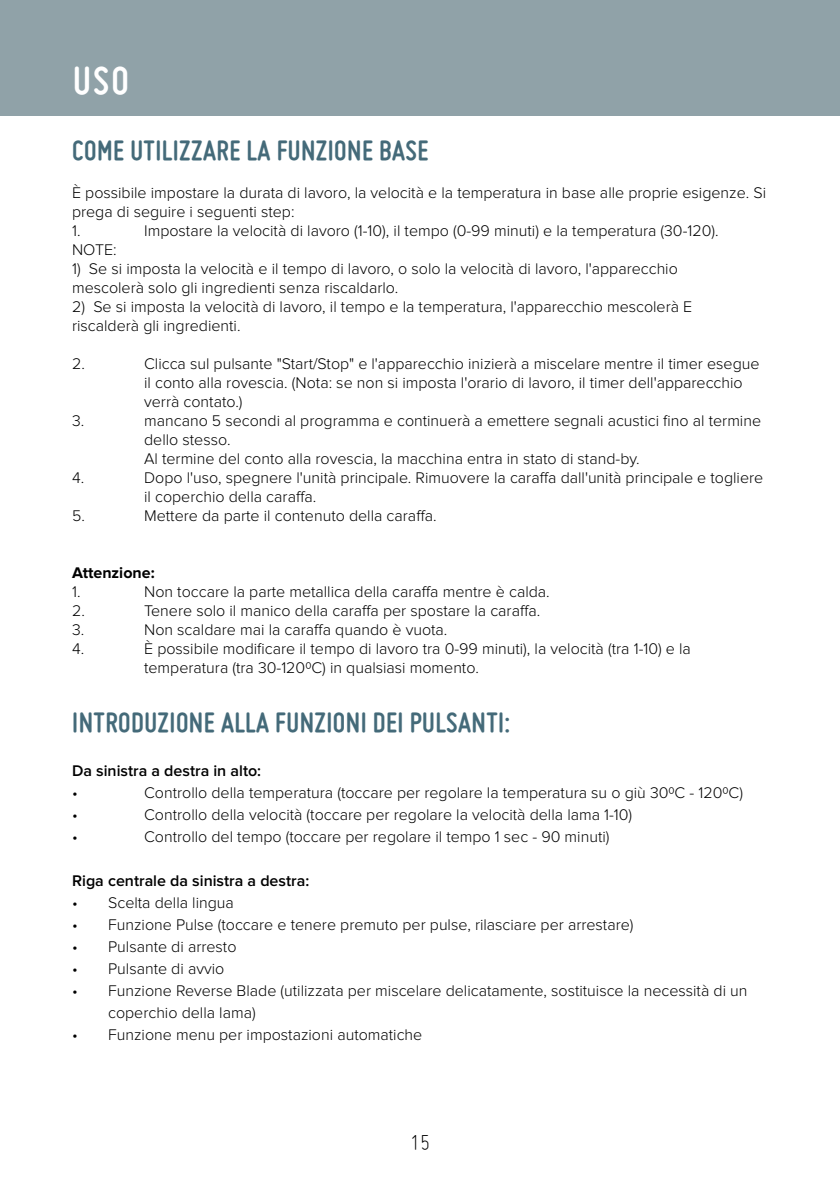
<style>
.page{position:relative;width:840px;height:1191px;background:#fff}
.page>*{position:absolute;margin:0;border:0;box-sizing:border-box;transform-origin:0 0}
.t1{font:700 42px "Miso";color:#fff}
.t2{font:700 30px "Miso";letter-spacing:.015em;color:#446a79}
.t3{font:300 24px "Miso";color:#000}
.t4{font:300 16px/19px "Proxima Nova";color:#000}
.t5{font:600 16px "Proxima Nova";color:#000}
.t6{font:700 16px "Proxima Nova";color:#000}
</style>
<div class="page">
<div style="left:0;top:0;width:839px;height:116px;background:#90a2a8"></div>
<h1 class="t1" style="left:73px;top:57px;width:57px">USO</h1>
<h2 class="t2" style="left:72px;top:133px;width:357px">COME UTILIZZARE LA FUNZIONE BASE</h2>
<p class="t4" style="left:72px;top:184px;width:695px">È possibile impostare la durata di lavoro, la velocità e la temperatura in base alle proprie esigenze. Si prega di seguire i seguenti step:<br>1.</p>
<p class="t4" style="left:144px;top:222px;width:575px">Impostare la velocità di lavoro (1-10), il tempo (0-99 minuti) e la temperatura (30-120).</p>
<p class="t4" style="left:72px;top:241px;width:46px">NOTE:</p>
<p class="t4" style="left:72px;top:260px;width:607px">1) Se si imposta la velocità e il tempo di lavoro, o solo la velocità di lavoro, l'apparecchio mescolerà solo gli ingredienti senza riscaldarlo.</p>
<p class="t4" style="left:72px;top:297px;width:621px">2) Se si imposta la velocità di lavoro, il tempo e la temperatura, l'apparecchio mescolerà E riscalderà gli ingredienti.</p>
<p class="t4" style="left:72px;top:354px;width:14px">2.</p>
<p class="t4" style="left:144px;top:354px;width:616px">Clicca sul pulsante "Start/Stop" e l'apparecchio inizierà a miscelare mentre il timer esegue il conto alla rovescia. (Nota: se non si imposta l'orario di lavoro, il timer dell'apparecchio verrà contato.)</p>
<p class="t4" style="left:72px;top:411px;width:14px">3.</p>
<p class="t4" style="left:144px;top:411px;width:618px">mancano 5 secondi al programma e continuerà a emettere segnali acustici fino al termine dello stesso.<br>Al termine del conto alla rovescia, la macchina entra in stato di stand-by.</p>
<p class="t4" style="left:72px;top:468px;width:14px">4.</p>
<p class="t4" style="left:144px;top:468px;width:620px">Dopo l'uso, spegnere l'unità principale. Rimuovere la caraffa dall'unità principale e togliere il coperchio della caraffa.</p>
<p class="t4" style="left:72px;top:506px;width:14px">5.</p>
<p class="t4" style="left:144px;top:506px;width:294px">Mettere da parte il contenuto della caraffa.</p>
<p class="t6" style="left:72px;top:563px;width:84px">Attenzione:</p>
<p class="t4" style="left:72px;top:582px;width:10px">1.</p>
<p class="t4" style="left:144px;top:582px;width:407px">Non toccare la parte metallica della caraffa mentre è calda.</p>
<p class="t4" style="left:72px;top:601px;width:14px">2.</p>
<p class="t4" style="left:144px;top:601px;width:397px">Tenere solo il manico della caraffa per spostare la caraffa.</p>
<p class="t4" style="left:72px;top:620px;width:14px">3.</p>
<p class="t4" style="left:144px;top:620px;width:304px">Non scaldare mai la caraffa quando è vuota.</p>
<p class="t4" style="left:72px;top:639px;width:14px">4.</p>
<p class="t4" style="left:144px;top:639px;width:548px">È possibile modificare il tempo di lavoro tra 0-99 minuti), la velocità (tra 1-10) e la temperatura (tra 30-1200C) in qualsiasi momento.</p>
<h2 class="t2" style="left:72px;top:705px;width:439px">INTRODUZIONE ALLA FUNZIONI DEI PULSANTI:</h2>
<p class="t5" style="left:72px;top:763px;width:190px">Da sinistra a destra in alto:</p>
<p class="t4" style="left:72px;top:784px;width:7px">•</p>
<p class="t4" style="left:144px;top:784px;width:600px">Controllo della temperatura (toccare per regolare la temperatura su o giù 300C - 1200C)</p>
<p class="t4" style="left:72px;top:806px;width:7px">•</p>
<p class="t4" style="left:144px;top:806px;width:489px">Controllo della velocità (toccare per regolare la velocità della lama 1-10)</p>
<p class="t4" style="left:72px;top:828px;width:7px">•</p>
<p class="t4" style="left:144px;top:828px;width:466px">Controllo del tempo (toccare per regolare il tempo 1 sec - 90 minuti)</p>
<p class="t5" style="left:72px;top:873px;width:238px">Riga centrale da sinistra a destra:</p>
<p class="t4" style="left:72px;top:894px;width:163px">• Scelta della lingua</p>
<p class="t4" style="left:72px;top:916px;width:562px">• Funzione Pulse (toccare e tenere premuto per pulse, rilasciare per arrestare)</p>
<p class="t4" style="left:72px;top:938px;width:166px">• Pulsante di arresto</p>
<p class="t4" style="left:72px;top:960px;width:154px">• Pulsante di avvio</p>
<p class="t4" style="left:108px;top:980px;width:640px;line-height:22px;text-indent:-36px">• Funzione Reverse Blade (utilizzata per miscelare delicatamente, sostituisce la necessità di un coperchio della lama)</p>
<p class="t4" style="left:72px;top:1026px;width:351px">• Funzione menu per impostazioni automatiche</p>
<h3 class="t3" style="left:410px;top:1129px;width:21px">15</h3>
</div>
